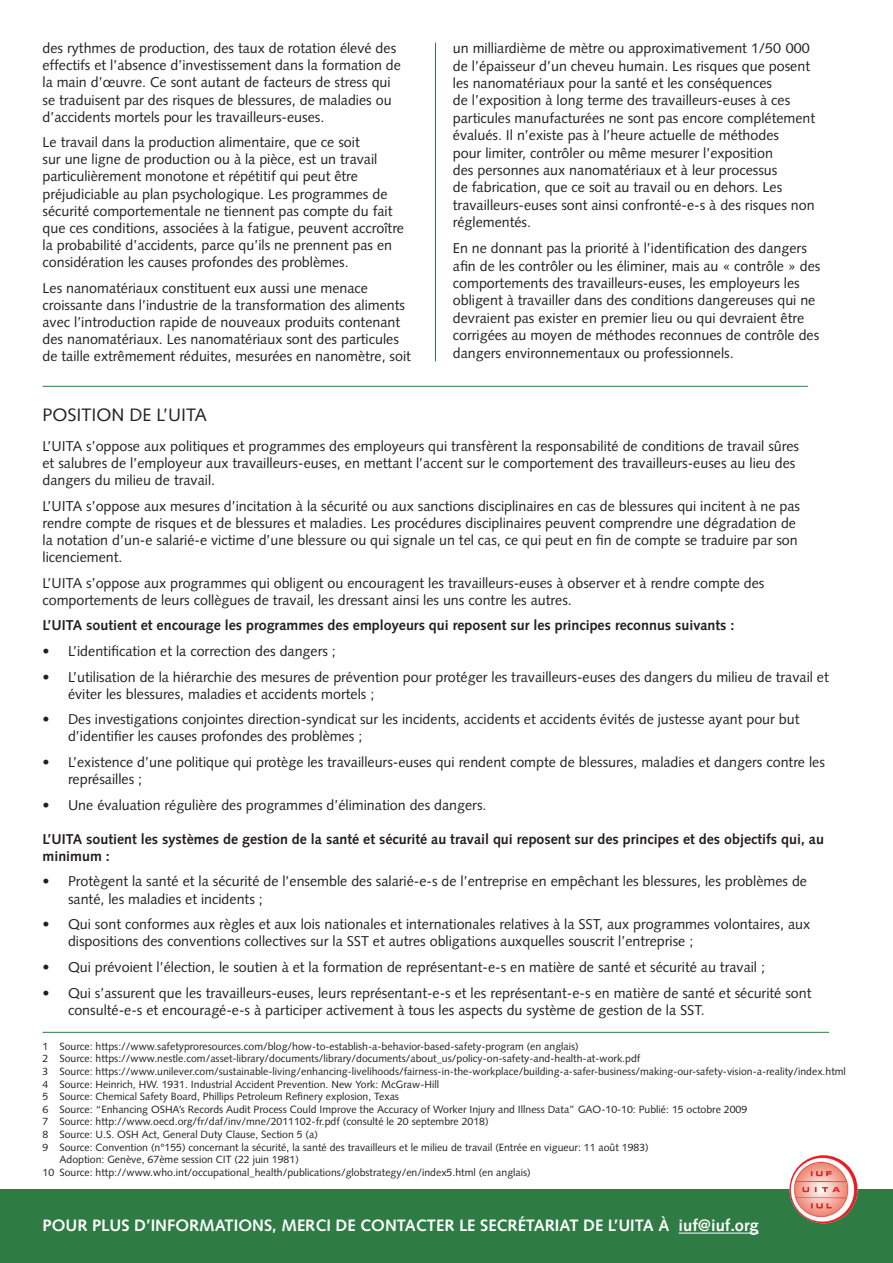
<style>
.page{position:relative;width:893px;height:1263px;background:#fff}
.page>*{position:absolute;margin:0;border:0;box-sizing:border-box;transform-origin:0 0}
.t1{font:18px "Syntax LT";color:#231f20}
.t2{font:700 16.5px "Syntax LT Std";color:#fff}
.t3{font:14.25px/17.1px "Syntax LT Std";color:#231f20}
.t4{font:700 14.25px/17.1px "Syntax LT Std";color:#231f20}
.t5{font:10.5px/12.6px "Syntax LT Std";color:#231f20}
</style>
<div class="page">
<div style="left:0;top:1189px;width:893px;height:74px;background:#2e7c44"></div>
<hr style="left:43px;top:386px;width:765px;height:1px;background:#2e7c44">
<hr style="left:43px;top:1032px;width:786px;height:1px;background:#2e7c44">
<hr style="left:435px;top:43px;width:1px;height:318px;background:#2e7c44">
<hr style="left:679px;top:1233px;width:80px;height:1px;background:#fff">
<img style="left:789px;top:1155px;width:68px;height:68px;border-radius:34px">
<p class="t3" style="left:43px;top:40px;width:360px">des rythmes de production, des taux de rotation élevé des effectifs et l’absence d’investissement dans la formation de la main d’œuvre. Ce sont autant de facteurs de stress qui se traduisent par des risques de blessures, de maladies ou d’accidents mortels pour les travailleurs-euses.</p>
<p class="t3" style="left:43px;top:134px;width:363px">Le travail dans la production alimentaire, que ce soit<br>sur une ligne de production ou à la pièce, est un travail particulièrement monotone et répétitif qui peut être préjudiciable au plan psychologique. Les programmes de sécurité comportementale ne tiennent pas compte du fait que ces conditions, associées à la fatigue, peuvent accroître la probabilité d’accidents, parce qu’ils ne prennent pas en considération les causes profondes des problèmes.</p>
<p class="t3" style="left:43px;top:279px;width:370px">Les nanomatériaux constituent eux aussi une menace croissante dans l’industrie de la transformation des aliments avec l’introduction rapide de nouveaux produits contenant des nanomatériaux. Les nanomatériaux sont des particules de taille extrêmement réduites, mesurées en nanomètre, soit</p>
<p class="t3" style="left:453px;top:40px;width:364px">un milliardième de mètre ou approximativement 1/50 000 de l’épaisseur d’un cheveu humain. Les risques que posent les nanomatériaux pour la santé et les conséquences<br>de l’exposition à long terme des travailleurs-euses à ces particules manufacturées ne sont pas encore complétement évalués. I l n’existe pas à l’heure actuelle de méthodes<br>pour limiter, contrôler ou même mesurer l’exposition<br>des personnes aux nanomatériaux et à leur processus<br>de fabrication, que ce soit au travail ou en dehors. Les travailleurs-euses sont ainsi confronté-e-s à des risques non réglementés.</p>
<p class="t3" style="left:453px;top:240px;width:369px">En ne donnant pas la priorité à l’identification des dangers afin de les contrôler ou les éliminer, mais au « contrôle » des comportements des travailleurs-euses, les employeurs les obligent à travailler dans des conditions dangereuses qui ne devraient pas exister en premier lieu ou qui devraient être corrigées au moyen de méthodes reconnues de contrôle des dangers environnementaux ou professionnels.</p>
<p class="t1" style="left:43px;top:404px;width:136px">POSITION DE L’UITA</p>
<p class="t3" style="left:43px;top:437px;width:18px">L’UITA</p>
<p class="t3" style="left:43px;top:437px;width:758px;text-indent:44px">s’oppose aux politiques et programmes des employeurs qui transfèrent la responsabilité de conditions de travail sûres et salubres de l’employeur aux travailleurs-euses, en mettant l’accent sur le comportement des travailleurs-euses au lieu des dangers du milieu de travail.</p>
<p class="t3" style="left:43px;top:497px;width:18px">L’UITA</p>
<p class="t3" style="left:43px;top:497px;width:759px;text-indent:44px">s’oppose aux mesures d’incitation à la sécurité ou aux sanctions disciplinaires en cas de blessures qui incitent à ne pas rendre compte de risques et de blessures et maladies. Les procédures disciplinaires peuvent comprendre une dégradation de la notation d’un-e salarié-e victime d’une blessure ou qui signale un tel cas, ce qui peut en fin de compte se traduire par son licenciement.</p>
<p class="t3" style="left:43px;top:574px;width:18px">L’UITA</p>
<p class="t3" style="left:43px;top:574px;width:723px;text-indent:44px">s’oppose aux programmes qui obligent ou encouragent les travailleurs-euses à observer et à rendre compte des comportements de leurs collègues de travail, les dressant ainsi les uns contre les autres.</p>
<p class="t4" style="left:43px;top:617px;width:693px">L’UITA soutient et encourage les programmes des employeurs qui reposent sur les principes reconnus suivants :</p>
<p class="t3" style="left:43px;top:642px;width:295px">• L’identification et la correction des dangers ;</p>
<p class="t3" style="left:68px;top:668px;width:762px;text-indent:-26px">• L’utilisation de la hiérarchie des mesures de prévention pour protéger les travailleurs-euses des dangers du milieu de travail et éviter les blessures, maladies et accidents mortels ;</p>
<p class="t3" style="left:68px;top:711px;width:733px;text-indent:-26px">• Des investigations conjointes direction-syndicat sur les incidents, accidents et accidents évités de justesse ayant pour but d’identifier les causes profondes des problèmes ;</p>
<p class="t3" style="left:68px;top:753px;width:758px;text-indent:-26px">• L’existence d’une politique qui protège les travailleurs-euses qui rendent compte de blessures, maladies et dangers contre les représailles ;</p>
<p class="t3" style="left:43px;top:796px;width:445px">• U ne évaluation régulière des programmes d’élimination des dangers.</p>
<p class="t4" style="left:43px;top:830px;width:783px">L’UITA soutient les systèmes de gestion de la santé et sécurité au travail qui reposent sur des principes et des objectifs qui, au minimum :</p>
<p class="t3" style="left:68px;top:873px;width:740px;text-indent:-26px">• Protègent la santé et la sécurité de l’ensemble des salarié-e-s de l’entreprise en empêchant les blessures, les problèmes de santé, les maladies et incidents ;</p>
<p class="t3" style="left:68px;top:916px;width:744px;text-indent:-26px">• Qui sont conformes aux règles et aux lois nationales et internationales relatives à la SST, aux programmes volontaires, aux dispositions des conventions collectives sur la SST</p>
<p class="t3" style="left:373px;top:933px;width:322px">et autres obligations auxquelles souscrit l’entreprise ;</p>
<p class="t3" style="left:43px;top:958px;width:724px">• Qui prévoient l’élection, le soutien à et la formation de représentant-e-s en matière de santé et sécurité au travail ;</p>
<p class="t3" style="left:68px;top:984px;width:745px;text-indent:-26px">• Qui s’assurent que les travailleurs-euses, leurs représentant-e-s et les représentant-e-s en matière de santé et sécurité sont consulté-e-s et encouragé-e-s à participer activement à tous les aspects du système de gestion de la SST.</p>
<p class="t5" style="left:43px;top:1040px;width:805px">1 Source: https://www.safetyproresources.com/blog/how-to-establish-a-behavior-based-safety-program (en anglais)<br>2 Source: https://www.nestle.com/asset-library/documents/library/documents/about_us/policy-on-safety-and-health-at-work.pdf<br>3 Source: https://www.unilever.com/sustainable-living/enhancing-livelihoods/fairness-in-the-workplace/building-a-safer-business/making-our-safety-vision-a-reality/index.html 4 Source: Heinrich, HW. 1931. I ndustrial Accident Prevention. New York: McGraw-H ill<br>5 Source: Chemical Safety Board, Phillips Petroleum Refinery explosion, Texas<br>6 Source: “Enhancing OSHA</p>
<p class="t5" style="left:179px;top:1103px;width:408px">’s Records Audit Process Could I mprove the Accuracy of Worker I njury and I llness Data” GAO</p>
<p class="t5" style="left:601px;top:1103px;width:147px">-10-10: Publié: 15 octobre 2009</p>
<p class="t5" style="left:43px;top:1115px;width:448px">7 Source: http://www.oecd.org/fr/daf/inv/mne/2011102-fr.pdf (consulté le 20 septembre 2018)<br>8 Source: U .S. OSH</p>
<p class="t5" style="left:142px;top:1128px;width:178px">Act, General Duty Clause, Section 5 (a)</p>
<p class="t5" style="left:43px;top:1141px;width:608px">9 Source: Convention (n°155) concernant la sécurité, la santé des travailleurs et le milieu de travail (Entrée en vigueur: 11 août 1983)</p>
<p class="t5" style="left:60px;top:1153px;width:163px">Adoption: Genève, 67ème session CIT</p>
<p class="t5" style="left:43px;top:1153px;width:490px;text-indent:192px">(22 juin 1981)<br>10 Source: http://www.who.int/occupational_health/publications/globstrategy/en/index5.html (en anglais)</p>
<p class="t2" style="left:43px;top:1216px;width:60px">Pour plus</p>
<p class="t2" style="left:134px;top:1216px;width:66px">d’in formati</p>
<p class="t2" style="left:238px;top:1216px;width:158px">ons, merci de conta</p>
<p class="t2" style="left:416px;top:1216px;width:120px">cter le Secrétariat</p>
<p class="t2" style="left:583px;top:1216px;width:177px">de l’UITA à iuf@iuf.org</p>
</div>
